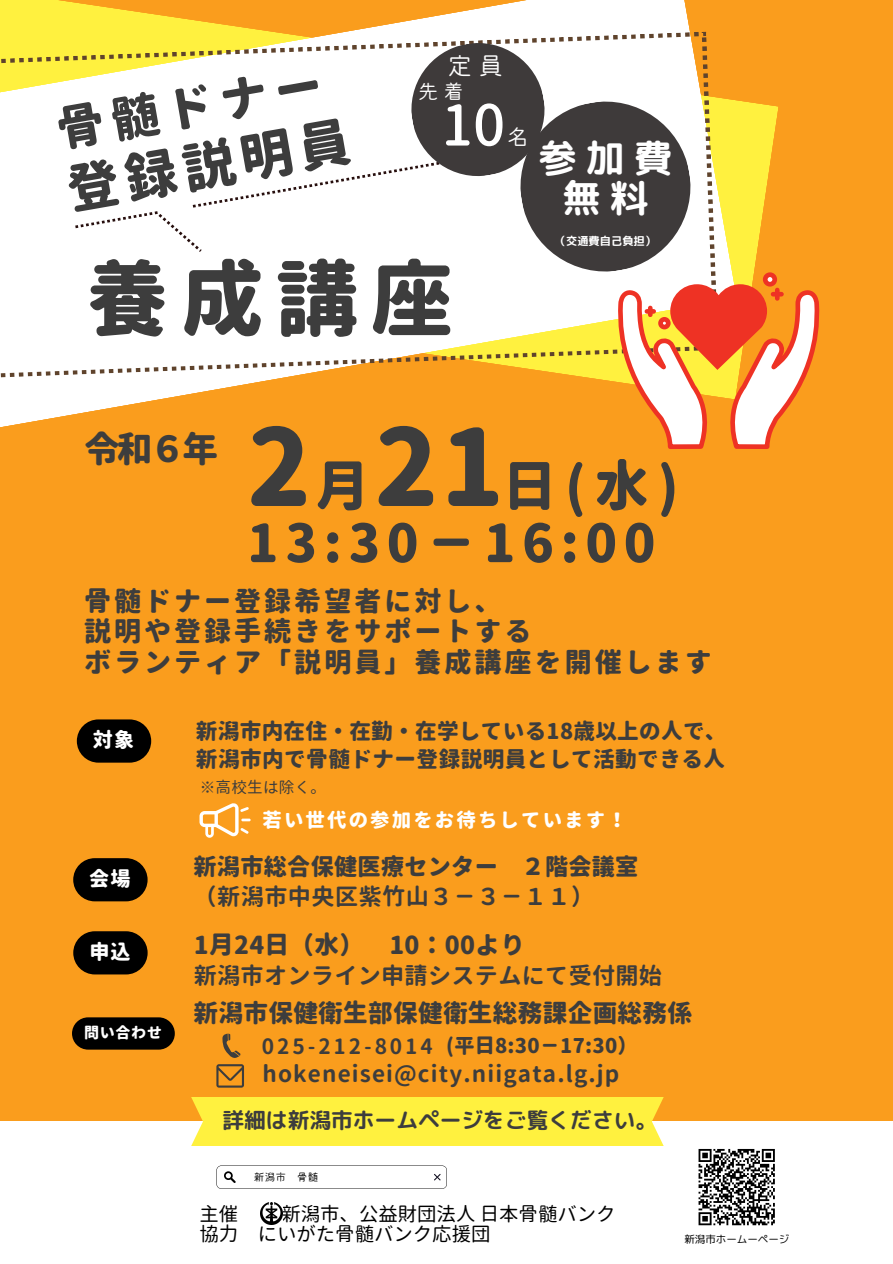
<style>
.page{position:relative;width:893px;height:1264px;background:#fff}
.page>*{position:absolute;margin:0;border:0;box-sizing:border-box;transform-origin:0 0}
.t1{font:800 105.6px "Gen Jyuu Gothic";color:#3d3d3d}
.t2{font:800 82.35px "Gen Jyuu Gothic";color:#3d3d3d}
.t3{font:500 56.1px "Gen Jyuu Gothic";color:#fff}
.t4{font:800 54.15px "Gen Jyuu Gothic";color:#3d3d3d}
.t5{font:800 52.5px "Gen Jyuu Gothic";color:#3d3d3d}
.t6{font:800 52.2px "Gen Jyuu Gothic";letter-spacing:.125em;color:#3d3d3d}
.t7{font:800 48px "Gen Jyuu Gothic";color:#3d3d3d}
.t8{font:38.25px "rounded mplus 1 p bold";color:#fff}
.t9{font:800 35.7px "Gen Jyuu Gothic";color:#3d3d3d}
.t10{font:800 27px "Gen Jyuu Gothic";letter-spacing:.11em;color:#3d3d3d}
.t11{font:24.9px "Mamelon 3 Hi Regular";color:#fff}
.t12{font:800 24.6px "Gen Jyuu Gothic";letter-spacing:.015em;color:#3d3d3d}
.t13{font:700 23.1px "Gen Jyuu Gothic";letter-spacing:.015em;color:#3d3d3d}
.t14{font:800 23.1px "Gen Jyuu Gothic";letter-spacing:.01em;color:#3d3d3d}
.t15{font:700 22.5px "Gen Jyuu Gothic";letter-spacing:.05em;color:#3d3d3d}
.t16{font:21.9px "Mamelon 3 Hi Regular";color:#fff}
.t17{font:21.75px "rounded mplus 1 p bold";color:#3d3d3d}
.t18{font:800 21.6px "Gen Jyuu Gothic";letter-spacing:.02em;color:#3d3d3d}
.t19{font:700 21px "Gen Jyuu Gothic";letter-spacing:.14em;color:#3d3d3d}
.t20{font:20.4px "Mamelon 3 Hi Regular";color:#fff}
.t21{font:800 20.1px "Gen Jyuu Gothic";letter-spacing:.015em;color:#3d3d3d}
.t22{font:800 20.1px "Gen Jyuu Gothic";color:#fff}
.t23{font:19.35px "Gen Jyuu Gothic";color:#000}
.t24{font:800 19.35px "Gen Jyuu Gothic";letter-spacing:.11em;color:#fff}
.t25{font:15.6px "Gen Jyuu Gothic";letter-spacing:.01em;color:#3d3d3d}
.t26{font:800 15px "Gen Jyuu Gothic";letter-spacing:.05em;color:#fff}
.t27{font:11.25px "rounded mplus 1 p bold";color:#fff}
.t28{font:10.8px "Mamelon 3 Hi Regular";color:#000}
.t29{font:10.5px "rounded mplus 1 p regular";color:#000}
</style>
<div class="page">
<div style="left:0;top:0;width:892px;height:1263px;background:#fa9d1d"></div>
<svg style="left:736px;top:100px;width:42px;height:184px;fill:#fff13f"></svg>
<svg style="left:0;top:0;width:736px;height:427px"></svg>
<svg style="left:0;top:31px;width:718px;height:349px;background:#faf2d2"></svg>
<div style="left:0;top:1121px;width:892px;height:142px;background:#fff"></div>
<div style="left:765px;top:275px;width:9px;height:9px;background:#fff;border-radius:50%"></div>
<div style="left:762px;top:272px;width:15px;height:14px;border:5px solid #ee3224;border-radius:50%"></div>
<svg style="left:617px;top:284px;width:203px;height:165px"></svg>
<div style="left:658px;top:317px;width:12px;height:12px;border:5px solid #ee3224;border-radius:50%"></div>
<svg style="left:75px;top:38px;width:622px;height:240px;background:#ceccc6"></svg>
<img style="left:261px;top:1202px;width:21px;height:22px">
<svg style="left:216px;top:1165px;width:231px;height:23px"></svg>
<svg style="left:222px;top:1033px;width:18px;height:25px"></svg>
<svg style="left:216px;top:1064px;width:28px;height:23px"></svg>
<div style="left:191px;top:1097px;width:473px;height:48px;background:#fff13f"></div>
<svg style="left:199px;top:803px;width:51px;height:34px"></svg>
<div style="left:72px;top:1017px;width:103px;height:32px;background:#000;border-radius:16px"></div>
<div style="left:77px;top:719px;width:74px;height:43px;background:#000;border-radius:22px"></div>
<div style="left:73px;top:858px;width:74px;height:43px;background:#000;border-radius:22px"></div>
<div style="left:73px;top:931px;width:75px;height:43px;background:#000;border-radius:22px"></div>
<svg style="left:698px;top:1148px;width:77px;height:78px"></svg>
<p class="t7" style="left:51px;top:97px;width:270px;rotate:-10deg">骨髄ドナー</p>
<p class="t5" style="left:61px;top:153px;width:288px;rotate:-10deg">登録説明員</p>
<p class="t11" style="left:447px;top:53px;width:57px">定員</p>
<p class="t3" style="left:441px;top:85px;width:65px">10</p>
<p class="t20" style="left:418px;top:81px;width:47px">先着</p>
<p class="t16" style="left:507px;top:125px;width:23px">名</p>
<p class="t2" style="left:86px;top:240px;width:368px">養成講座</p>
<p class="t8" style="left:538px;top:131px;width:135px">参加費</p>
<p class="t8" style="left:562px;top:171px;width:88px">無料</p>
<p class="t27" style="left:554px;top:233px;width:103px">（交通費自己負担）</p>
<p class="t9" style="left:84px;top:424px;width:136px">令和６年</p>
<p class="t1" style="left:247px;top:392px;width:66px">2</p>
<p class="t4" style="left:315px;top:448px;width:56px">月</p>
<p class="t1" style="left:374px;top:392px;width:132px">21</p>
<p class="t4" style="left:502px;top:448px;width:178px">日(水)</p>
<p class="t6" style="left:247px;top:506px;width:410px">13:30－16:00</p>
<p class="t10" style="left:84px;top:582px;width:419px">骨髄ドナー登録希望者に対し、</p>
<p class="t10" style="left:84px;top:612px;width:449px">説明や登録手続きをサポートする</p>
<p class="t10" style="left:84px;top:642px;width:629px">ボランティア「説明員」養成講座を開催します</p>
<p class="t22" style="left:93px;top:725px;width:43px">対象</p>
<p class="t22" style="left:89px;top:864px;width:43px">会場</p>
<p class="t22" style="left:89px;top:937px;width:43px">申込</p>
<p class="t26" style="left:84px;top:1021px;width:79px">問い合わせ</p>
<p class="t18" style="left:196px;top:715px;width:532px">新潟市内在住・在勤・在学している18歳以上の人で、</p>
<p class="t18" style="left:196px;top:743px;width:530px">新潟市内で骨髄ドナー登録説明員として活動できる人</p>
<p class="t25" style="left:200px;top:775px;width:128px">※高校生は除く。</p>
<p class="t24" style="left:262px;top:806px;width:366px">若い世代の参加をお待ちしています！</p>
<p class="t14" style="left:193px;top:850px;width:446px">新潟市総合保健医療センター ２階会議室</p>
<p class="t13" style="left:193px;top:880px;width:402px">（新潟市中央区紫竹山３－３－１１）</p>
<p class="t12" style="left:194px;top:927px;width:333px">1月24日（水） 10：00より</p>
<p class="t13" style="left:194px;top:959px;width:470px">新潟市オンライン申請システムにて受付開始</p>
<p class="t12" style="left:193px;top:995px;width:500px">新潟市保健衛生部保健衛生総務課企画総務係</p>
<p class="t19" style="left:262px;top:1031px;width:172px">025-212-8014</p>
<p class="t21" style="left:446px;top:1031px;width:193px">(平日8:30－17:30）</p>
<p class="t15" style="left:262px;top:1058px;width:358px">hokeneisei@city.niigata.lg.jp</p>
<p class="t17" style="left:222px;top:1104px;width:436px">詳細は新潟市ホームページをご覧ください。</p>
<p class="t28" style="left:254px;top:1171px;width:66px">新潟市 骨髄</p>
<p class="t23" style="left:199px;top:1199px;width:40px">主催</p>
<p class="t23" style="left:281px;top:1199px;width:335px">新潟市、公益財団法人日本骨髄バンク</p>
<p class="t23" style="left:199px;top:1219px;width:292px">協力 にいがた骨髄バンク応援団</p>
<p class="t29" style="left:684px;top:1231px;width:107px">新潟市ホームーページ</p>
</div>
